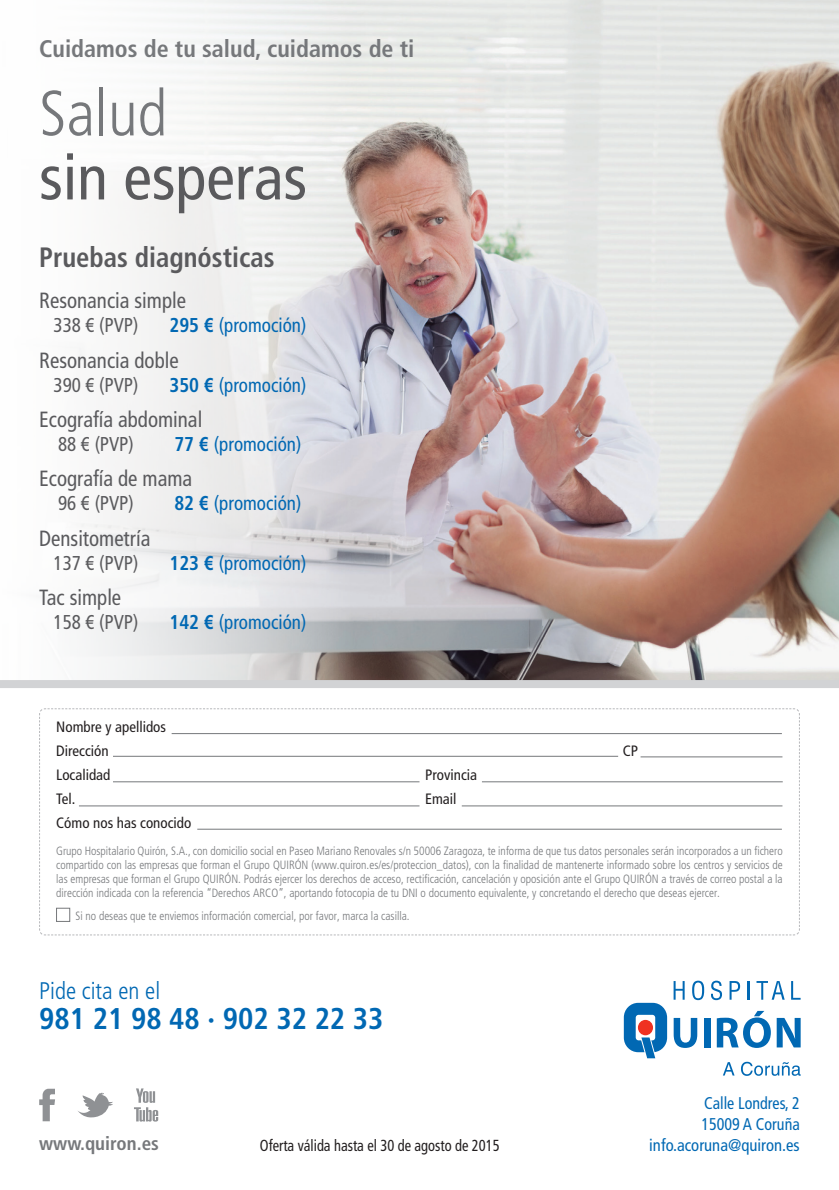
<style>
.page{position:relative;width:839px;height:1190px;background:#fff}
.page>*{position:absolute;margin:0;border:0;box-sizing:border-box;transform-origin:0 0}
.t1{font:condensed 64px "Frutiger";color:#5a5a5d}
.t2{font:300 condensed 64px "Frutiger LT Std";color:#76787b}
.t3{font:700 condensed 30px "Frutiger";color:#0168b3}
.t4{font:700 condensed 28px "Frutiger";color:#5a5a5d;scale:.95 1}
.t5{font:700 condensed 24px "Frutiger";color:#76787b}
.t6{font:300 condensed 24px "Frutiger LT Std";color:#0168b3}
.t7{font:condensed 22px "Frutiger";color:#5a5a5d;scale:.95 1}
.t8{font:condensed 20px "Frutiger";color:#0168b3;scale:.95 1}
.t9{font:condensed 20px "Frutiger";color:#5a5a5d;scale:.95 1}
.t10{font:700 condensed 19px "Frutiger";color:#76787b}
.t11{font:condensed 17px "Frutiger";color:#0168b3;scale:.94 1}
.t12{font:condensed 17px "Frutiger";color:#0168b3}
.t13{font:condensed 16px "Frutiger";color:#231f20;scale:.9 1}
.t14{font:condensed 15px "Frutiger";color:#231f20}
.t15{font:300 condensed 12px/14px "Frutiger LT Std";color:#76787b;text-align:justify;scale:.96 1}
.s1{font-weight:700}
</style>
<div class="page">
<img style="left:419px;top:0;width:419px;height:680px">
<svg style="left:78px;top:0;width:341px;height:680px;fill:#eeeeed"></svg>
<svg style="left:673px;top:1018px;width:23px;height:30px"></svg>
<div style="left:703px;top:1018px;width:6px;height:29px;background:#0168b3"></div>
<svg style="left:776px;top:1018px;width:24px;height:29px"></svg>
<svg style="left:623px;top:1002px;width:43px;height:56px"></svg>
<svg style="left:716px;top:1011px;width:54px;height:37px"></svg>
<svg style="left:723px;top:1062px;width:11px;height:13px"></svg>
<svg style="left:741px;top:1061px;width:59px;height:14px"></svg>
<svg style="left:673px;top:981px;width:11px;height:18px"></svg>
<svg style="left:692px;top:980px;width:11px;height:20px"></svg>
<svg style="left:711px;top:980px;width:10px;height:20px"></svg>
<svg style="left:729px;top:981px;width:10px;height:18px"></svg>
<svg style="left:747px;top:981px;width:2px;height:18px"></svg>
<svg style="left:756px;top:981px;width:28px;height:18px"></svg>
<svg style="left:791px;top:981px;width:9px;height:18px"></svg>
<svg style="left:78px;top:1092px;width:35px;height:25px"></svg>
<svg style="left:134px;top:1088px;width:24px;height:33px"></svg>
<svg style="left:39px;top:1088px;width:16px;height:33px"></svg>
<svg style="left:39px;top:708px;width:760px;height:227px"></svg>
<div style="left:56px;top:908px;width:14px;height:13px;background:#fff;border:1px solid #76787b"></div>
<hr style="left:171px;top:733px;width:610px;height:1px;background:#76787b">
<hr style="left:113px;top:756px;width:504px;height:1px;background:#76787b">
<hr style="left:113px;top:781px;width:306px;height:1px;background:#76787b">
<hr style="left:79px;top:805px;width:340px;height:1px;background:#76787b">
<hr style="left:197px;top:829px;width:584px;height:1px;background:#76787b">
<div style="left:0;top:680px;width:838px;height:8px;background:#d2d3d5"></div>
<p class="t5" style="left:39px;top:35px;width:376px">Cuidamos de tu salud, cuidamos de ti</p>
<p class="t2" style="left:39px;top:77px;width:129px">Salud</p>
<p class="t1" style="left:39px;top:140px;width:269px">sin esperas</p>
<p class="t4" style="left:39px;top:241px;width:249px">Pruebas diagnósticas</p>
<p class="t7" style="left:39px;top:288px;width:156px">Resonancia simple</p>
<p class="t9" style="left:54px;top:314px;width:91px">338 € (PVP)</p>
<p class="t8" style="left:169px;top:314px;width:145px"><span class="s1">295 €</span> (promoción)</p>
<p class="t7" style="left:39px;top:347px;width:148px">Resonancia doble</p>
<p class="t9" style="left:54px;top:373px;width:91px">390 € (PVP)</p>
<p class="t8" style="left:169px;top:373px;width:145px"><span class="s1">350 €</span> (promoción)</p>
<p class="t7" style="left:39px;top:406px;width:173px">Ecografía abdominal</p>
<p class="t9" style="left:58px;top:432px;width:81px">88 € (PVP)</p>
<p class="t8" style="left:174px;top:432px;width:135px"><span class="s1">77 €</span> (promoción)</p>
<p class="t7" style="left:39px;top:466px;width:162px">Ecografía de mama</p>
<p class="t9" style="left:58px;top:492px;width:81px">96 € (PVP)</p>
<p class="t8" style="left:174px;top:492px;width:135px"><span class="s1">82 €</span> (promoción)</p>
<p class="t7" style="left:39px;top:525px;width:118px">Densitometría</p>
<p class="t9" style="left:54px;top:551px;width:91px">137 € (PVP)</p>
<p class="t8" style="left:169px;top:551px;width:145px"><span class="s1">123 €</span> (promoción)</p>
<p class="t7" style="left:39px;top:584px;width:88px">Tac simple</p>
<p class="t9" style="left:54px;top:610px;width:91px">158 € (PVP)</p>
<p class="t8" style="left:169px;top:610px;width:145px"><span class="s1">142 €</span> (promoción)</p>
<p class="t14" style="left:56px;top:718px;width:111px">Nombre y apellidos</p>
<p class="t14" style="left:56px;top:742px;width:54px">Dirección</p>
<p class="t14" style="left:622px;top:742px;width:17px">CP</p>
<p class="t14" style="left:56px;top:766px;width:56px">Localidad</p>
<p class="t14" style="left:425px;top:766px;width:53px">Provincia</p>
<p class="t14" style="left:56px;top:790px;width:21px">Tel.</p>
<p class="t14" style="left:425px;top:790px;width:33px">Email</p>
<p class="t14" style="left:56px;top:814px;width:137px">Cómo nos has conocido</p>
<p class="t15" style="left:56px;top:844px;width:757px">Grupo Hospitalario Quirón, S.A., con domicilio social en Paseo Mariano Renovales s/n 50006 Zaragoza, te informa de que tus datos personales serán incorporados a un fichero compartido con las empresas que forman el Grupo QUIRÓN (www.quiron.es/es/proteccion_datos), con la finalidad de mantenerte informado sobre los centros y servicios de las empresas que forman el Grupo QUIRÓN. Podrás ejercer los derechos de acceso, rectificación, cancelación y oposición ante el Grupo QUIRÓN a través de correo postal a la dirección indicada con la referencia “Derechos ARCO”, aportando fotocopia de tu DNI o documento equivalente, y concretando el derecho que deseas ejercer.</p>
<p class="t15" style="left:75px;top:908px;width:349px">Si no deseas que te enviemos información comercial, por favor, marca la casilla.</p>
<p class="t6" style="left:39px;top:976px;width:122px">Pide cita en el</p>
<p class="t3" style="left:39px;top:1000px;width:345px">981 21 98 48 · 902 32 22 33</p>
<p class="t11" style="left:703px;top:1092px;width:103px">Calle Londres, 2</p>
<p class="t11" style="left:701px;top:1113px;width:106px">15009 A Coruña</p>
<p class="t10" style="left:39px;top:1132px;width:121px">www.quiron.es</p>
<p class="t12" style="left:649px;top:1134px;width:152px">info.acoruna@quiron.es</p>
<p class="t13" style="left:260px;top:1136px;width:268px">Oferta válida hasta el 30 de agosto de 2015</p>
</div>
